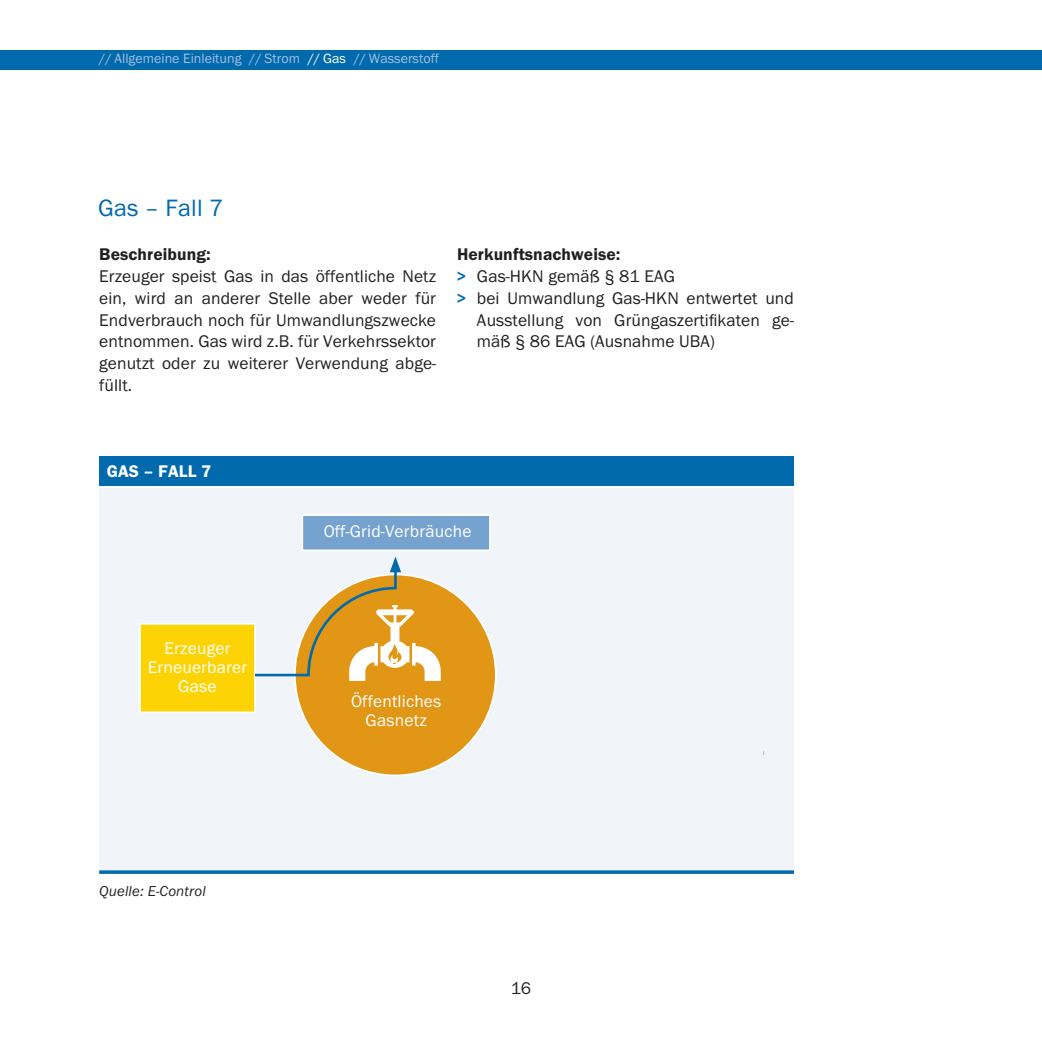
<style>
.page{position:relative;width:1042px;height:1042px;background:#fff}
.page>*{position:absolute;margin:0;border:0;box-sizing:border-box;transform-origin:0 0}
.t1{font:24.5px "Franklin Got Itc T";letter-spacing:.005em;color:#006aad}
.t2{font:17.5px/21.9px "Franklin Got Itc T";letter-spacing:.005em;color:#231f20;text-align:justify}
.t3{font:17.5px/19.2px "Franklin Got Itc T";letter-spacing:.01em;color:#fff;text-align:center}
.t4{font:600 17.5px "Franklin Got Itc T";letter-spacing:.005em;color:#231f20}
.t5{font:600 17.5px "Franklin Got Itc T";letter-spacing:.005em;color:#fff}
.t6{font:italic 14.88px "Franklin Got Itc T";letter-spacing:.01em;color:#231f20}
.t7{font:14px "Franklin Got Itc T";color:#a7c0e0}
.s1{color:#fff}
.s2{font-weight:500;color:#006aad}
</style>
<div class="page">
<div style="left:0;top:50px;width:1042px;height:19px;background:#006aad"></div>
<div style="left:99px;top:485px;width:695px;height:389px;background:#f1f4f8"></div>
<div style="left:99px;top:456px;width:695px;height:30px;background:#006aad"></div>
<svg style="left:99px;top:870px;width:695px;height:4px"></svg>
<hr style="left:99px;top:486px;width:695px;height:2px;background:#fff">
<div style="left:295px;top:574px;width:201px;height:201px;background:#e29616;border-radius:50%"></div>
<div style="left:301px;top:514px;width:190px;height:37px;background:#76a2d0;border:2px solid #fff"></div>
<div style="left:139px;top:623px;width:117px;height:90px;background:#fed304;border:2px solid #fff"></div>
<svg style="left:252px;top:556px;width:189px;height:125px"></svg>
<p class="t7" style="left:99px;top:51px;width:341px">// Allgemeine Einleitung // Strom <span class="s1">// Gas</span> // Wasserstoff</p>
<h1 class="t1" style="left:98px;top:194px;width:127px">Gas – Fall 7</h1>
<p class="t4" style="left:99px;top:244px;width:113px">Beschreibung:</p>
<p class="t2" style="left:99px;top:265px;width:338px">Erzeuger speist Gas in das öffentliche Netz ein, wird an anderer Stelle aber weder für Endverbrauch noch für Umwandlungszwecke entnommen. Gas wird z.B. für Verkehrssektor genutzt oder zu weiterer Verwendung abge&shy;füllt.</p>
<p class="t4" style="left:457px;top:244px;width:165px">Herkunftsnachweise:</p>
<p class="t2" style="left:457px;top:265px;width:219px"><span class="s2">&gt;</span> Gas-HKN gemäß § 81 EAG</p>
<p class="t2" style="left:457px;top:287px;width:338px"><span class="s2">&gt;</span> bei Umwandlung Gas-HKN entwertet und</p>
<p class="t2" style="left:477px;top:309px;width:318px">Ausstellung von Grüngaszertifikaten ge-</p>
<p class="t2" style="left:477px;top:330px;width:239px">mäß § 86 EAG (Ausnahme UBA)</p>
<p class="t5" style="left:107px;top:461px;width:106px">GAS – FALL 7</p>
<p class="t3" style="left:148px;top:638px;width:101px">Erzeuger<br>Erneuerbarer<br>Gase</p>
<p class="t6" style="left:99px;top:882px;width:108px">Quelle: E-Control</p>
<p class="t3" style="left:324px;top:522px;width:149px">Off-Grid-Verbräuche</p>
<p class="t3" style="left:351px;top:691px;width:92px">Öffentliches<br>Gasnetz</p>
<p class="t2" style="left:511px;top:976px;width:22px">16</p>
</div>
